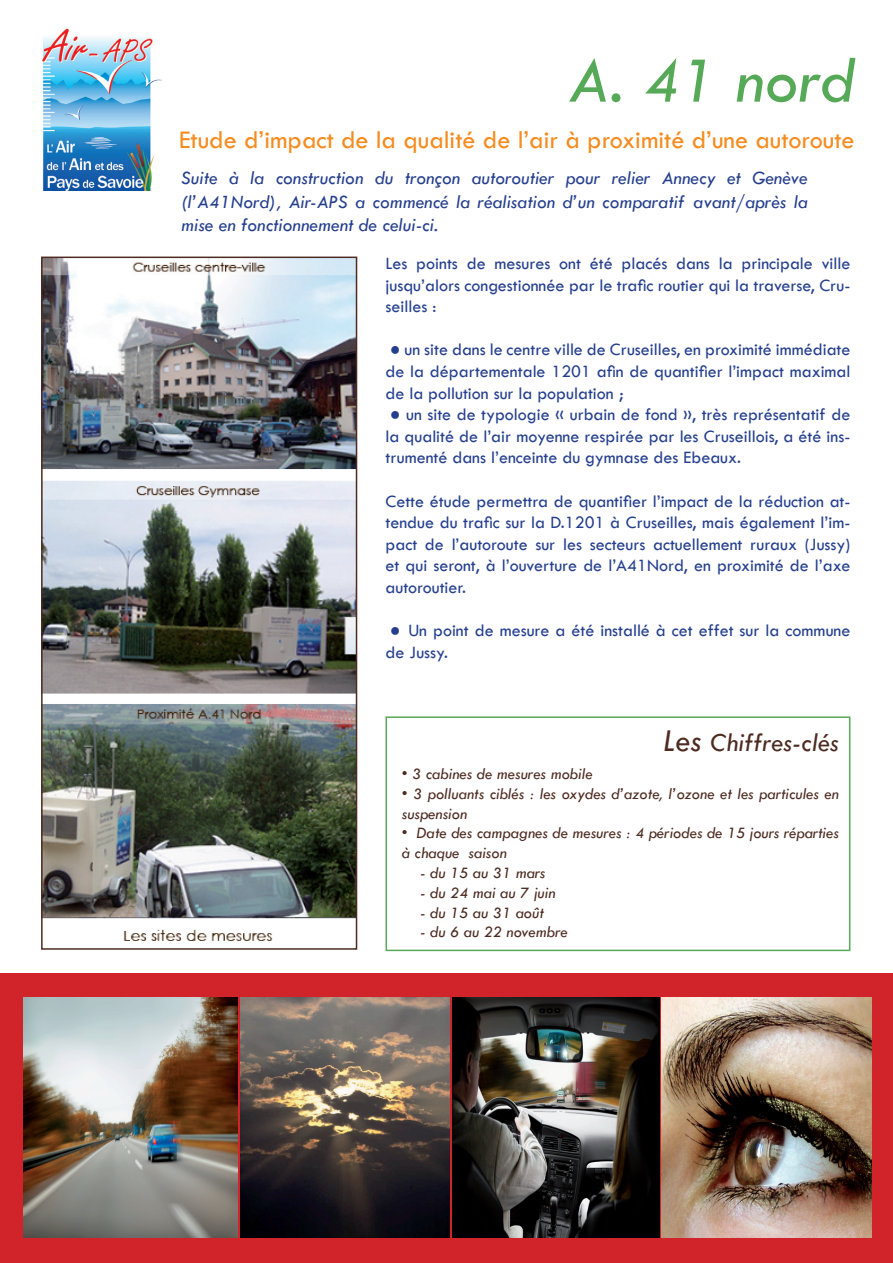
<style>
.page{position:relative;width:893px;height:1263px;background:#fff}
.page>*{position:absolute;margin:0;border:0;box-sizing:border-box;transform-origin:0 0}
.t1{font:italic 67.5px "Tw Cen";color:#56a956}
.t2{font:italic 27px "Tw Cen";color:#4d2b21}
.t3{font:26.25px "Tw Cen";color:#f68b1f}
.t4{font:italic 19.5px/23.4px "Tw Cen";color:#253f8e;text-align:justify}
.t5{font:18px/21.6px "Tw Cen";color:#253f8e;text-align:justify}
.t6{font:italic 16.5px/19.8px "Tw Cen";color:#4d2b21}
.s1{font-family:"Verdana"}
.s2{font-size:33px}
</style>
<div class="page">
<div style="left:0;top:974px;width:893px;height:289px;background:#d1232a"></div>
<img style="left:24px;top:998px;width:213px;height:239px">
<img style="left:240px;top:998px;width:209px;height:239px">
<img style="left:452px;top:998px;width:207px;height:239px">
<img style="left:662px;top:998px;width:210px;height:239px">
<img style="left:42px;top:28px;width:120px;height:162px">
<div style="left:386px;top:716px;width:464px;height:235px;border:2px solid #56a956"></div>
<img style="left:44px;top:260px;width:310px;height:681px">
<div style="left:41px;top:257px;width:316px;height:693px;border:2px solid #4d2b21"></div>
<h1 class="t1" style="left:568px;top:40px;width:288px">A. 41 nord</h1>
<h3 class="t3" style="left:179px;top:124px;width:677px">Etude d’impact de la qualité de l’air à proximité d’une autoroute</h3>
<p class="t4" style="left:181px;top:166px;width:628px">Suite à la construction du tronçon autoroutier pour relier Annecy et Genève (l’A41Nord), Air-APS a commencé la réalisation d’un comparatif avant/après la mise en fonctionnement de celui-ci.</p>
<p class="t5" style="left:386px;top:252px;width:466px">Les points de mesures ont été placés dans la principale ville jusqu’alors congestionnée par le trafic routier qui la traverse, Cru&shy;seilles :</p>
<p class="t5" style="left:386px;top:339px;width:466px"><span class="s1">●</span> un site dans le centre ville de Cruseilles, en proximité immédiate de la départementale 1201 afin de quantifier l’impact maximal de la pollution sur la population ;</p>
<p class="t5" style="left:386px;top:404px;width:466px"><span class="s1">●</span> un site de typologie « urbain de fond », très représentatif de la qualité de l’air moyenne respirée par les Cruseillois, a été ins&shy;trumenté dans l’enceinte du gymnase des Ebeaux.</p>
<p class="t5" style="left:386px;top:490px;width:466px">Cette étude permettra de quantifier l’impact de la réduction at&shy;tendue du trafic sur la D.1201 à Cruseilles, mais également l’im&shy;pact de l’autoroute sur les secteurs actuellement ruraux (Jussy) et qui seront, à l’ouverture de l’A41Nord, en proximité de l’axe autoroutier.</p>
<p class="t5" style="left:386px;top:620px;width:466px"><span class="s1">●</span> Un point de mesure a été installé à cet effet sur la commune de Jussy.</p>
<h2 class="t2" style="left:663px;top:727px;width:177px"><span class="s2">Les</span> Chiffres-clés</h2>
<p class="t6" style="left:402px;top:764px;width:192px">• 3 cabines de mesures mobile</p>
<p class="t6" style="left:402px;top:783px;width:439px">• 3 polluants ciblés : les oxydes d’azote, l’ozone et les particules en suspension</p>
<p class="t6" style="left:402px;top:823px;width:439px">• Date des campagnes de mesures : 4 périodes de 15 jours réparties à chaque saison</p>
<p class="t6" style="left:420px;top:863px;width:127px">- du 15 au 31 mars</p>
<p class="t6" style="left:420px;top:882px;width:137px">- du 24 mai au 7 juin</p>
<p class="t6" style="left:420px;top:902px;width:125px">- du 15 au 31 août</p>
<p class="t6" style="left:420px;top:922px;width:149px">- du 6 au 22 novembre</p>
</div>
